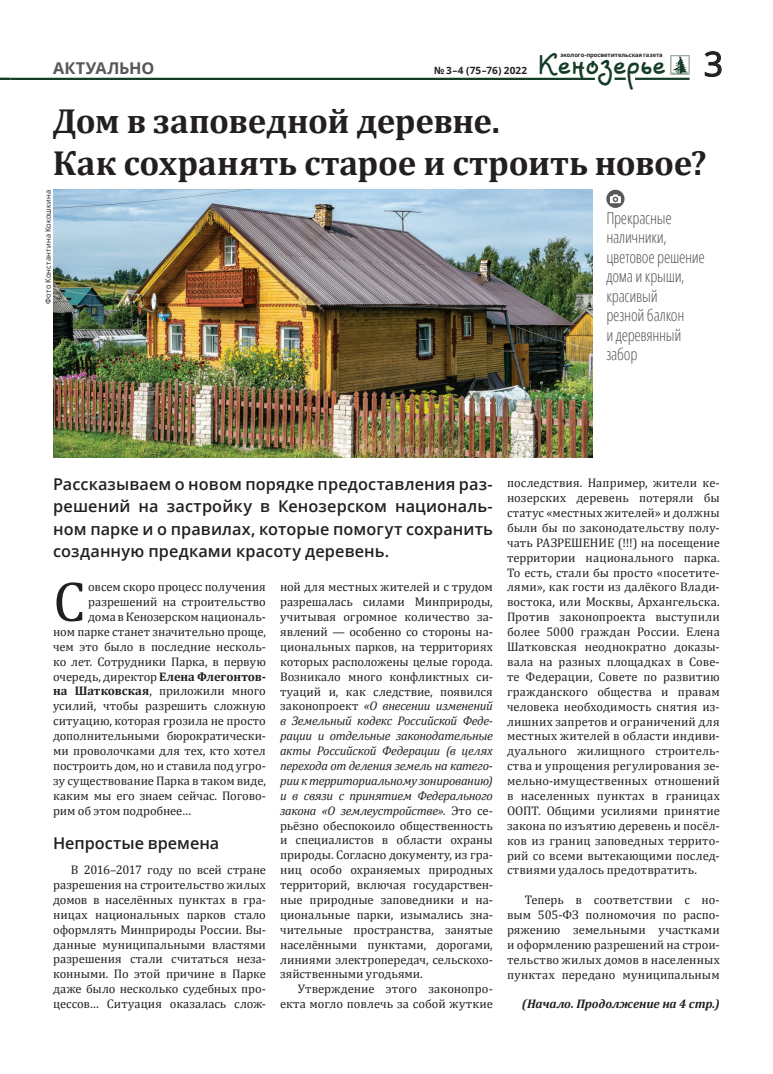
<style>
.page{position:relative;width:773px;height:1074px;background:#fff}
.page>*{position:absolute;margin:0;border:0;box-sizing:border-box;transform-origin:0 0}
.t1{font:57.12px "Cambria";color:#231f20}
.t2{font:700 35px/41.2px "Cambria";letter-spacing:-.01em;color:#231f20}
.t3{font:700 23.12px "Veles";letter-spacing:-.02em;color:#153c27}
.t4{font:600 16.25px/22.5px "Open Sans";letter-spacing:.005em;color:#231f20;text-align:justify}
.t5{font:300 condensed 16.25px/19.5px "Open Sans";letter-spacing:-.015em;color:#57585a}
.t6{font:700 16.25px "Open Sans";letter-spacing:-.005em;color:#57585a}
.t7{font:12.5px/14.9px "Cambria";letter-spacing:-.005em;color:#231f20;text-align:justify}
.t8{font:italic 700 12.5px "Cambria";letter-spacing:-.005em;color:#231f20}
.t9{font:700 10px "Open Sans";letter-spacing:.01em;color:#231f20}
.t10{font:7.5px "Open Sans";letter-spacing:.02em;color:#231f20}
.t11{font:700 5.88px "Open Sans";letter-spacing:-.01em;color:#231f20}
.s1{font-family:"Open Sans";font-weight:400;font-size:33.75px;color:#231f20}
.s2{font-weight:700}
.s3{font-style:italic}
</style>
<div class="page">
<hr style="left:635px;top:78px;width:54px;height:2px;background:#153c27">
<svg style="left:704px;top:51px;width:18px;height:26px"></svg>
<svg style="left:670px;top:55px;width:19px;height:19px"></svg>
<svg style="left:0;top:78px;width:11px;height:2px"></svg>
<hr style="left:11px;top:78px;width:583px;height:2px;background:#153c27">
<svg style="left:614px;top:78px;width:11px;height:2px"></svg>
<img style="left:53px;top:190px;width:539px;height:267px">
<svg style="left:606px;top:190px;width:18px;height:18px"></svg>
<h3 class="t6" style="left:53px;top:57px;width:103px">АКТУАЛЬНО</h3>
<p class="t9" style="left:434px;top:64px;width:95px">№ 3–4 (75–76) 2022</p>
<h3 class="t3" style="left:539px;top:52px;width:186px">Кенозерье <span class="s1">3</span></h3>
<p class="t11" style="left:560px;top:51px;width:104px">эколого-просветительская газета</p>
<h2 class="t2" style="left:53px;top:100px;width:655px">Дом в заповедной деревне.<br>Как сохранять старое и строить новое?</h2>
<p class="t10" style="left:43px;top:304px;width:116px;rotate:-90deg">Фото Константина Кокошкина</p>
<h3 class="t5" style="left:606px;top:207px;width:100px">Прекрасные наличники, цветовое решение дома и крыши, красивый<br>резной балкон<br>и деревянный забор</h3>
<h3 class="t4" style="left:53px;top:472px;width:441px">Рассказываем о новом порядке предоставления раз&shy;решений на застройку в Кенозерском националь&shy;ном парке и о правилах, которые помогут сохранить созданную предками красоту деревень.</h3>
<h1 class="t1" style="left:53px;top:568px;width:34px">С</h1>
<p class="t7" style="left:88px;top:579px;width:179px">овсем скоро процесс получения</p>
<p class="t7" style="left:88px;top:594px;width:179px">разрешений на строительство</p>
<p class="t7" style="left:88px;top:609px;width:179px">дома вКенозерском националь-</p>
<p class="t7" style="left:53px;top:624px;width:214px">ном парке станет значительно проще,</p>
<p class="t7" style="left:53px;top:639px;width:214px">чем это было в последние несколь-</p>
<p class="t7" style="left:53px;top:654px;width:214px">ко лет. Сотрудники Парка, в первую</p>
<p class="t7" style="left:53px;top:669px;width:214px">очередь, директор <span class="s2">Елена Флегонтов-</span></p>
<p class="t7" style="left:53px;top:683px;width:214px"><span class="s2">на Шатковская</span>, приложили много</p>
<p class="t7" style="left:53px;top:698px;width:214px">усилий, чтобы разрешить сложную</p>
<p class="t7" style="left:53px;top:713px;width:214px">ситуацию, которая грозила не просто</p>
<p class="t7" style="left:53px;top:728px;width:214px">дополнительными бюрократически-</p>
<p class="t7" style="left:53px;top:743px;width:214px">ми проволочками для тех, кто хотел</p>
<p class="t7" style="left:53px;top:758px;width:214px">построить дом, но и ставила под угро-</p>
<p class="t7" style="left:53px;top:773px;width:214px">зу существование Парка в таком виде,</p>
<p class="t7" style="left:53px;top:788px;width:214px">каким мы его знаем сейчас. Погово-</p>
<p class="t7" style="left:53px;top:803px;width:140px">рим об этом подробнее…</p>
<h3 class="t4" style="left:53px;top:832px;width:167px">Непростые времена</h3>
<p class="t7" style="left:53px;top:862px;width:214px;text-indent:18px">В 2016–2017 году по всей стране разрешения на строительство жилых домов в населённых пунктах в гра&shy;ницах национальных парков стало оформлять Минприроды России. Вы&shy;данные муниципальными властями разрешения стали считаться неза&shy;конными. По этой причине в Парке даже было несколько судебных про&shy;цессов… Ситуация оказалась слож-</p>
<p class="t7" style="left:280px;top:579px;width:214px">ной для местных жителей и с трудом разрешалась силами Минприроды, учитывая огромное количество за&shy;явлений — особенно со стороны на&shy;циональных парков, на территориях которых расположены целые города.<br>Возникало много конфликтных си&shy;туаций и, как следствие, появился законопроект <span class="s3">«О внесении изменений в Земельный кодекс Российской Феде&shy;рации и отдельные законодательные акты Российской Федерации (в целях перехода от деления земель на катего&shy;рии к территориальному зонированию) и в связи с принятием Федерального закона «О землеустройстве».</span> Это се&shy;рьёзно обеспокоило общественность и специалистов в области охраны природы. Согласно документу, из гра&shy;ниц особо охраняемых природных территорий, включая государствен&shy;ные природные заповедники и на&shy;циональные парки, изымались зна&shy;чительные пространства, занятые населёнными пунктами, дорогами, линиями электропередач, сельскохо&shy;зяйственными угодьями.</p>
<p class="t7" style="left:280px;top:981px;width:214px;text-align:right">Утверждение этого законопро&shy;екта могло повлечь за собой жуткие</p>
<p class="t7" style="left:507px;top:475px;width:214px">последствия. Например, жители ке&shy;нозерских деревень потеряли бы статус «местных жителей» и должны были бы по законодательству полу&shy;чать РАЗРЕШЕНИЕ (!!!) на посещение территории национального парка.<br>То есть, стали бы просто «посетите&shy;лями», как гости из далёкого Влади&shy;востока, или Москвы, Архангельска.<br>Против законопроекта выступили более 5000 граждан России. Елена Шатковская неоднократно доказы&shy;вала на разных площадках в Сове&shy;те Федерации, Совете по развитию гражданского общества и правам человека необходимость снятия из&shy;лишних запретов и ограничений для местных жителей в области индиви&shy;дуального жилищного строитель&shy;ства и упрощения регулирования зе&shy;мельно-имущественных отношений в населенных пунктах в границах ООПТ. Общими усилиями принятие закона по изъятию деревень и посёл&shy;ков из границ заповедных террито&shy;рий со всеми вытекающими послед&shy;ствиями удалось предотвратить.</p>
<p class="t7" style="left:507px;top:892px;width:214px;text-indent:18px">Теперь в соответствии с но&shy;вым 505-ФЗ полномочия по распо&shy;ряжению земельными участками и оформлению разрешений на строи&shy;тельство жилых домов в населенных пунктах передано муниципальным</p>
<p class="t8" style="left:522px;top:995px;width:199px">(Начало. Продолжение на 4 стр.)</p>
</div>
